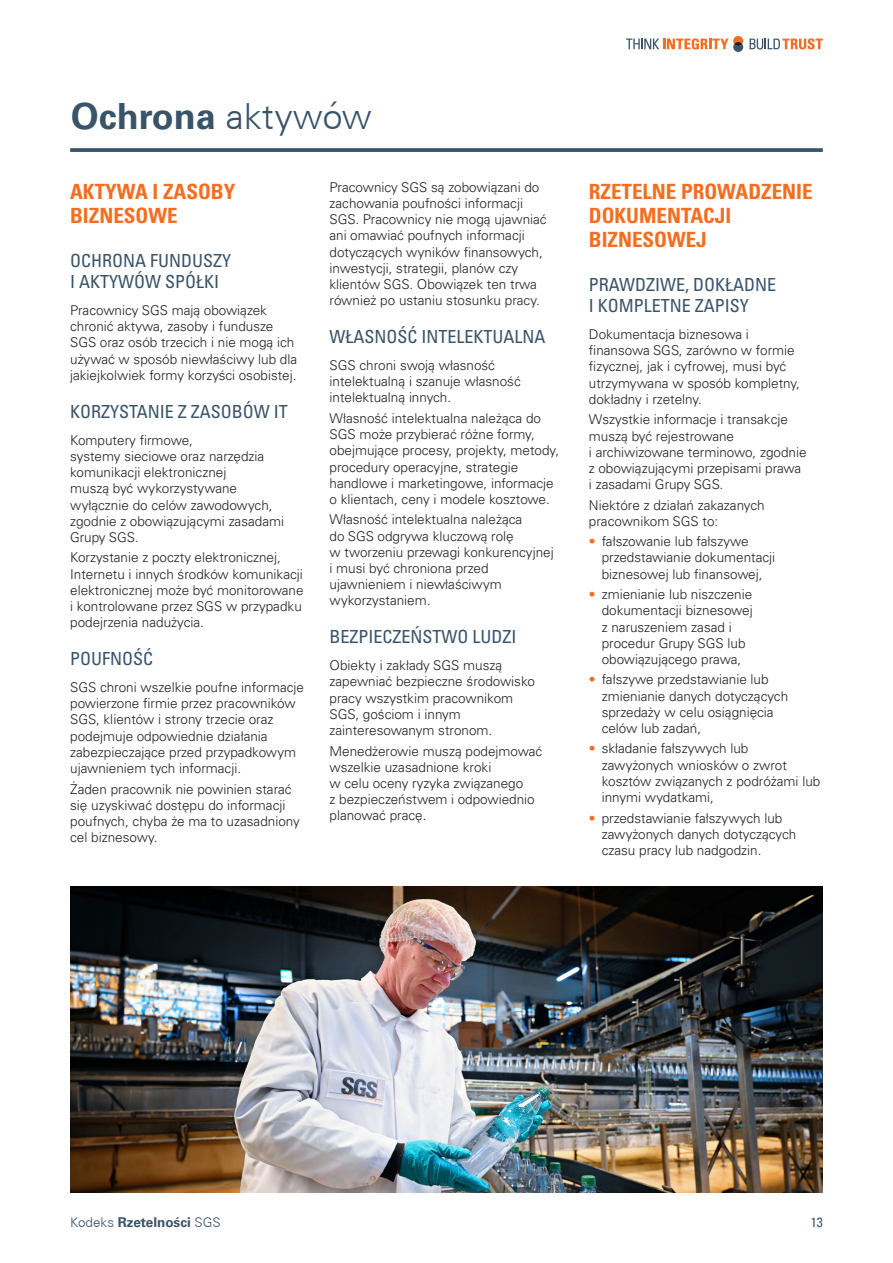
<style>
.page{position:relative;width:893px;height:1263px;background:#fff}
.page>*{position:absolute;margin:0;border:0;box-sizing:border-box;transform-origin:0 0}
.t1{font:700 36px "Univers LTCYR 65";color:#395369}
.First_Subheading{font:21px/24px "Univers LTCYR 67 Bold Cond";color:#f36e21}
.Second_Subheading{font:condensed 18px/21px "Univers LTCYR 57";color:#395369}
.Body_Text{font:300 13.5px/16.2px "Univers LTCYR 45";color:#231f20}
.t2{font:700 13.5px "Univers LTCYR 65";color:#395369}
.Body_Text-2{font:condensed 13.5px "Univers LT";color:#395369}
.s1{font-family:"Univers CE";font-weight:300}
.s2{color:#f36e21}
</style>
<div class="page">
<svg style="left:70px;top:148px;width:753px;height:4px"></svg>
<svg style="left:750px;top:38px;width:73px;height:11px"></svg>
<svg style="left:626px;top:36px;width:117px;height:16px"></svg>
<img style="left:70px;top:887px;width:753px;height:306px">
<p class="t1" style="left:71px;top:91px;width:303px">Ochrona <span class="s1">aktywów</span></p>
<p class="First_Subheading" style="left:70px;top:179px;width:167px">AKTYWA I ZASOBY<br>BIZNESOWE</p>
<p class="Second_Subheading" style="left:70px;top:250px;width:163px">OCHRONA FUNDUSZY<br>I AKTYWÓW SPÓŁKI</p>
<p class="Body_Text" style="left:70px;top:302px;width:229px">Pracownicy SGS mają obowiązek chronić aktywa, zasoby i fundusze SGS oraz osób trzecich i nie mogą ich używać w sposób niewłaściwy lub dla jakiejkolwiek formy korzyści osobistej.</p>
<p class="Second_Subheading" style="left:70px;top:400px;width:219px">KORZYSTANIE Z ZASOBÓW IT</p>
<p class="Body_Text" style="left:70px;top:431px;width:215px">Komputery firmowe,<br>systemy sieciowe oraz narzędzia komunikacji elektronicznej<br>muszą być wykorzystywane wyłącznie do celów zawodowych, zgodnie z obowiązującymi zasadami<br>Grupy SGS.</p>
<p class="Body_Text" style="left:70px;top:549px;width:235px">Korzystanie z poczty elektronicznej, Internetu i innych środków komunikacji elektronicznej może być monitorowane i kontrolowane przez SGS w przypadku podejrzenia nadużycia.</p>
<p class="Second_Subheading" style="left:70px;top:648px;width:85px">POUFNOŚĆ</p>
<p class="Body_Text" style="left:70px;top:679px;width:235px">SGS chroni wszelkie poufne informacje powierzone firmie przez pracowników SGS, klientów i strony trzecie oraz podejmuje odpowiednie działania zabezpieczające przed przypadkowym ujawnieniem tych informacji.</p>
<p class="Body_Text" style="left:70px;top:780px;width:231px">Żaden pracownik nie powinien starać się uzyskiwać dostępu do informacji poufnych, chyba że ma to uzasadniony cel biznesowy.</p>
<p class="Body_Text" style="left:330px;top:179px;width:219px">Pracownicy SGS są zobowiązani do zachowania poufności informacji SGS. Pracownicy nie mogą ujawniać ani omawiać poufnych informacji dotyczących wyników finansowych, inwestycji, strategii, planów czy klientów SGS. Obowiązek ten trwa również po ustaniu stosunku pracy.</p>
<p class="Second_Subheading" style="left:330px;top:326px;width:218px">WŁASNOŚĆ INTELEKTUALNA</p>
<p class="Body_Text" style="left:330px;top:357px;width:193px">SGS chroni swoją własność intelektualną i szanuje własność intelektualną innych.</p>
<p class="Body_Text" style="left:330px;top:410px;width:231px">Własność intelektualna należąca do SGS może przybierać różne formy, obejmujące procesy, projekty, metody, procedury operacyjne, strategie handlowe i marketingowe, informacje o klientach, ceny i modele kosztowe.</p>
<p class="Body_Text" style="left:330px;top:511px;width:226px">Własność intelektualna należąca<br>do SGS odgrywa kluczową rolę<br>w tworzeniu przewagi konkurencyjnej i musi być chroniona przed ujawnieniem i niewłaściwym wykorzystaniem.</p>
<p class="Second_Subheading" style="left:330px;top:626px;width:189px">BEZPIECZEŃSTWO LUDZI</p>
<p class="Body_Text" style="left:330px;top:657px;width:207px">Obiekty i zakłady SGS muszą zapewniać bezpieczne środowisko pracy wszystkim pracownikom<br>SGS, gościom i innym zainteresowanym stronom.</p>
<p class="Body_Text" style="left:330px;top:742px;width:214px">Menedżerowie muszą podejmować wszelkie uzasadnione kroki<br>w celu oceny ryzyka związanego<br>z bezpieczeństwem i odpowiednio planować pracę.</p>
<p class="First_Subheading" style="left:589px;top:179px;width:225px">RZETELNE PROWADZENIE<br>DOKUMENTACJI<br>BIZNESOWEJ</p>
<p class="Second_Subheading" style="left:589px;top:274px;width:189px">PRAWDZIWE, DOKŁADNE<br>I KOMPLETNE ZAPISY</p>
<p class="Body_Text" style="left:589px;top:326px;width:212px">Dokumentacja biznesowa i finansowa SGS, zarówno w formie fizycznej, jak i cyfrowej, musi być utrzymywana w sposób kompletny, dokładny i rzetelny.</p>
<p class="Body_Text" style="left:589px;top:411px;width:219px">Wszystkie informacje i transakcje muszą być rejestrowane<br>i archiwizowane terminowo, zgodnie z obowiązującymi przepisami prawa i zasadami Grupy SGS.</p>
<p class="Body_Text" style="left:589px;top:496px;width:177px">Niektóre z działań zakazanych pracownikom SGS to:</p>
<p class="Body_Text" style="left:602px;top:533px;width:175px;text-indent:-13px"><span class="s2">•</span> fałszowanie lub fałszywe przedstawianie dokumentacji biznesowej lub finansowej,</p>
<p class="Body_Text" style="left:602px;top:586px;width:152px;text-indent:-13px"><span class="s2">•</span> zmienianie lub niszczenie dokumentacji biznesowej z naruszeniem zasad i procedur Grupy SGS lub obowiązującego prawa,</p>
<p class="Body_Text" style="left:602px;top:671px;width:188px;text-indent:-13px"><span class="s2">•</span> fałszywe przedstawianie lub zmienianie danych dotyczących sprzedaży w celu osiągnięcia celów lub zadań,</p>
<p class="Body_Text" style="left:602px;top:740px;width:220px;text-indent:-13px"><span class="s2">•</span> składanie fałszywych lub zawyżonych wniosków o zwrot kosztów związanych z podróżami lub innymi wydatkami,</p>
<p class="Body_Text" style="left:602px;top:809px;width:196px;text-indent:-13px"><span class="s2">•</span> przedstawianie fałszywych lub zawyżonych danych dotyczących czasu pracy lub nadgodzin.</p>
<p class="t2" style="left:70px;top:1213px;width:152px"><span class="s1">Kodeks</span> Rzetelności <span class="s1">SGS</span></p>
<p class="Body_Text-2" style="left:811px;top:1214px;width:13px">13</p>
</div>
